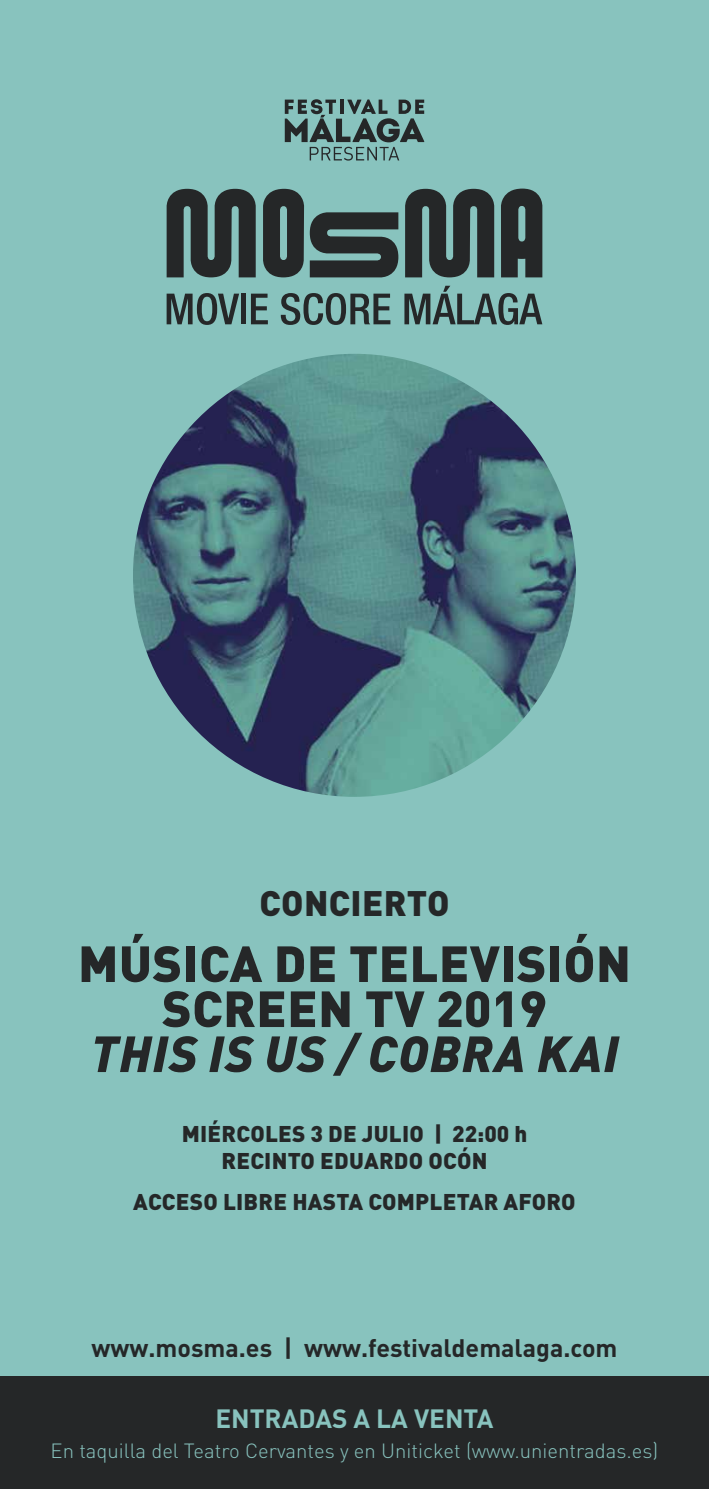
<style>
.page{position:relative;width:709px;height:1489px;background:#fff}
.page>*{position:absolute;margin:0;border:0;box-sizing:border-box;transform-origin:0 0}
.t1{font:900 50px/45px "DIN Pro";letter-spacing:.01em;color:#252728;text-align:center}
.t2{font:italic 900 50px "DIN Pro";letter-spacing:.02em;color:#252728}
.t3{font:900 35px "DIN Pro";letter-spacing:.01em;color:#252728}
.t4{font:700 26px "DIN Pro";color:#88c3be}
.t5{font:700 25px "DIN Pro";color:#252728}
.t6{font:900 22.5px/27px "DIN Pro";letter-spacing:.01em;color:#252728;text-align:center}
.t7{font:300 20.25px "DIN Pro";color:#88c3be}
</style>
<div class="page">
<div style="left:0;top:0;width:709px;height:1488px;background:#88c3be"></div>
<svg style="left:167px;top:188px;width:375px;height:89px"></svg>
<svg style="left:167px;top:293px;width:72px;height:32px"></svg>
<div style="left:241px;top:293px;width:5px;height:31px;background:#252728"></div>
<svg style="left:251px;top:293px;width:17px;height:31px"></svg>
<svg style="left:281px;top:293px;width:109px;height:32px"></svg>
<svg style="left:404px;top:286px;width:138px;height:39px"></svg>
<svg style="left:285px;top:99px;width:139px;height:62px"></svg>
<hr style="left:340px;top:100px;width:4px;height:14px;background:#252728">
<img style="left:133px;top:354px;width:443px;height:442px;border-radius:221px">
<div style="left:0;top:1376px;width:709px;height:112px;background:#252728"></div>
<h2 class="t3" style="left:259px;top:879px;width:191px">CONCIERTO</h2>
<h1 class="t1" style="left:78px;top:939px;width:554px">MÚSICA DE TELEVISIÓN<br>SCREEN TV 2019</h1>
<h1 class="t2" style="left:90px;top:1011px;width:530px">THIS IS US / COBRA KAI</h1>
<p class="t6" style="left:182px;top:1118px;width:347px">MIÉRCOLES 3 DE JULIO | 22:00 h<br>RECINTO EDUARDO OCÓN</p>
<p class="t6" style="left:133px;top:1187px;width:444px">ACCESO LIBRE HASTA COMPLETAR AFORO</p>
<p class="t5" style="left:91px;top:1331px;width:527px">www.mosma.es | www.festivaldemalaga.com</p>
<p class="t4" style="left:215px;top:1400px;width:280px">ENTRADAS A LA VENTA</p>
<p class="t7" style="left:51px;top:1436px;width:609px">En taquilla del Teatro Cervantes y en Uniticket (www.unientradas.es)</p>
</div>
